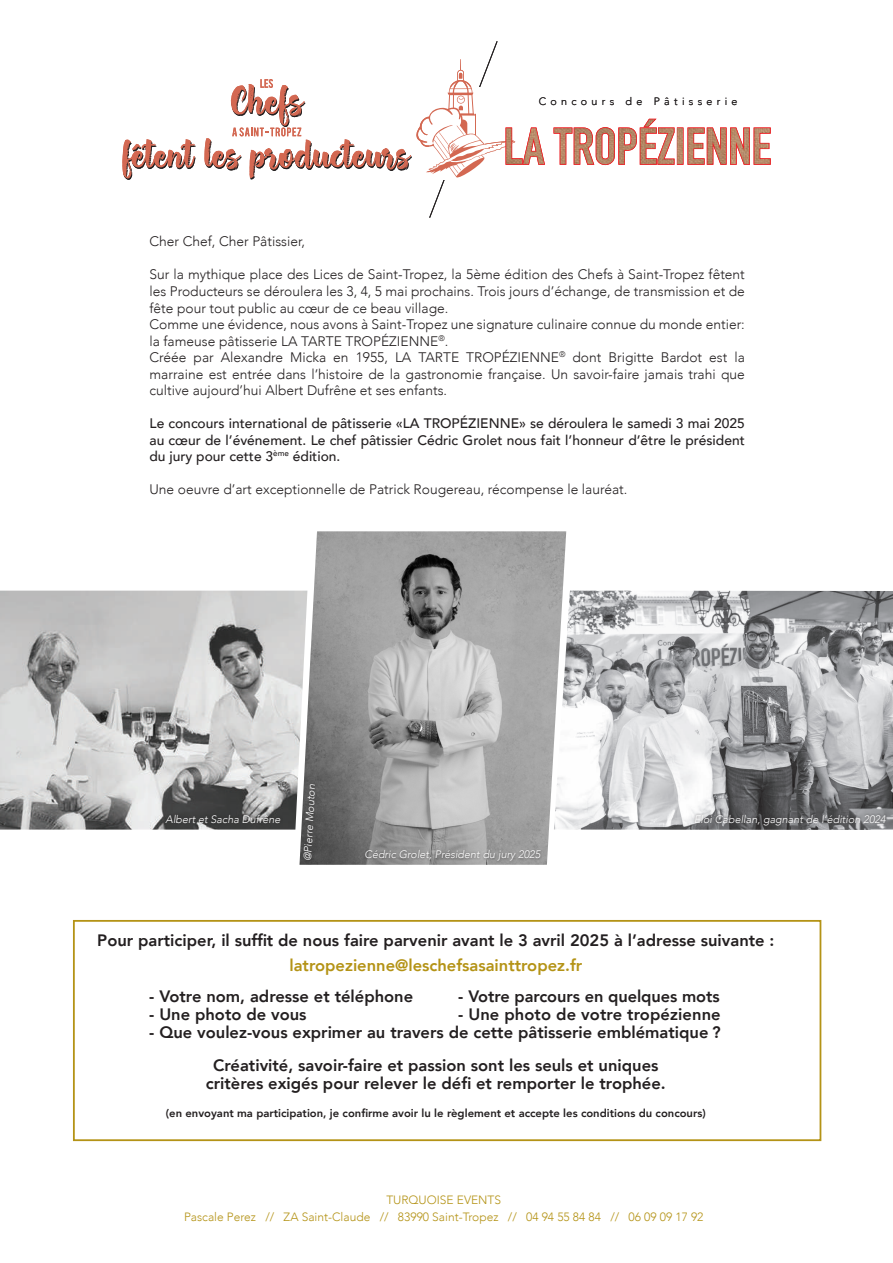
<style>
.page{position:relative;width:893px;height:1263px;background:#fff}
.page>*{position:absolute;margin:0;border:0;box-sizing:border-box;transform-origin:0 0}
.t1{font:800 16.5px/32.7px "Avenir";color:#231f20;text-align:center}
.t2{font:800 16.5px "Avenir";color:#b49316}
.t3{font:300 13.8px/16.5px "Avenir";color:#231f20}
.t4{font:500 13.8px/16.5px "Avenir";color:#231f20;text-align:justify}
.t5{font:300 12px/16.5px "Avenir";color:#b49316;text-align:center}
.t6{font:800 11.25px "Avenir";color:#231f20}
.t7{font:italic 300 10.8px "Avenir";color:#fff}
.t8{font:300 10.8px "Avenir";letter-spacing:.4em;color:#231f20}
</style>
<div class="page">
<img style="left:676px;top:127px;width:8px;height:38px">
<img style="left:0;top:591px;width:299px;height:238px">
<div style="left:73px;top:920px;width:748px;height:221px;border:2px solid #b49316"></div>
<img style="left:566px;top:591px;width:327px;height:239px">
<div style="left:164px;top:812px;width:119px;height:13px;background:#231f20;opacity:.5"></div>
<img style="left:299px;top:531px;width:267px;height:334px">
<div style="left:363px;top:848px;width:180px;height:15px;background:#231f20;opacity:.5"></div>
<div style="left:301px;top:782px;width:16px;height:80px;background:#231f20;opacity:.5"></div>
<div style="left:693px;top:812px;width:195px;height:16px;background:#231f20;opacity:.5"></div>
<svg style="left:122px;top:139px;width:73px;height:41px"></svg>
<svg style="left:204px;top:41px;width:341px;height:177px"></svg>
<svg style="left:553px;top:119px;width:122px;height:46px"></svg>
<svg style="left:687px;top:127px;width:84px;height:38px"></svg>
<p class="t8" style="left:539px;top:95px;width:200px">Concours de Pâtisserie</p>
<p class="t3" style="left:149px;top:233px;width:157px">Cher Chef, Cher Pâtissier,</p>
<p class="t3" style="left:149px;top:266px;width:597px">Sur la mythique place des Lices de Saint-Tropez, la 5ème édition des Chefs à Saint-Tropez fêtent les Producteurs se déroulera les 3, 4, 5 mai prochains. Trois jours d’échange, de transmission et de fête pour tout public au cœur de ce beau village.<br>Comme une évidence, nous avons à Saint-Tropez une signature culinaire connue du monde entier: la fameuse pâtisserie LA TARTE TROPÉZIENNE<sup>®</sup>.<br>Créée par Alexandre Micka en 1955, LA TARTE TROPÉZIENNE<sup>®</sup> dont Brigitte Bardot est la marraine est entrée dans l’histoire de la gastronomie française. Un savoir-faire jamais trahi que cultive aujourd’hui Albert Dufrêne et ses enfants.</p>
<p class="t4" style="left:150px;top:414px;width:597px">Le concours international de pâtisserie «LA TROPÉZIENNE» se déroulera le samedi 3 mai 2025 au cœur de l’événement. Le chef pâtissier Cédric Grolet nous fait l’honneur d’être le président du jury pour cette 3<sup>ème</sup> édition.</p>
<p class="t3" style="left:149px;top:481px;width:479px">Une oeuvre d’art exceptionnelle de Patrick Rougereau, récompense le lauréat.</p>
<p class="t7" style="left:166px;top:813px;width:116px">Albert et Sacha Dufrêne</p>
<p class="t7" style="left:301px;top:861px;width:79px;rotate:-87deg">@Pierre Mouton</p>
<p class="t7" style="left:364px;top:848px;width:178px">Cédric Grolet, Président du jury 2025</p>
<p class="t7" style="left:694px;top:813px;width:193px">Eloi Cabellan, gagnant de l’édition 2024</p>
<p class="t1" style="left:97px;top:923px;width:679px">Pour participer, il suffit de nous faire parvenir avant le 3 avril 2025 à l’adresse suivante :</p>
<p class="t2" style="left:289px;top:952px;width:294px">latropezienne@leschefsasainttropez.fr</p>
<p class="t1" style="left:149px;top:980px;width:265px">- Votre nom, adresse et téléphone</p>
<p class="t1" style="left:458px;top:980px;width:263px">- Votre parcours en quelques mots</p>
<p class="t1" style="left:149px;top:998px;width:159px">- Une photo de vous</p>
<p class="t1" style="left:458px;top:998px;width:264px">- Une photo de votre tropézienne</p>
<p class="t1" style="left:149px;top:1016px;width:573px">- Que voulez-vous exprimer au travers de cette pâtisserie emblématique ?<br>Créativité, savoir-faire et passion sont les seuls et uniques</p>
<p class="t1" style="left:206px;top:1066px;width:461px">critères exigés pour relever le défi et remporter le trophée.</p>
<p class="t6" style="left:166px;top:1104px;width:541px">(en envoyant ma participation, je confirme avoir lu le règlement et accepte les conditions du concours)</p>
<p class="t5" style="left:184px;top:1192px;width:521px">TURQUOISE EVENTS<br>Pascale Perez // ZA Saint-Claude // 83990 Saint-Tropez // 04 94 55 84 84 // 06 09 09 17 92</p>
</div>
